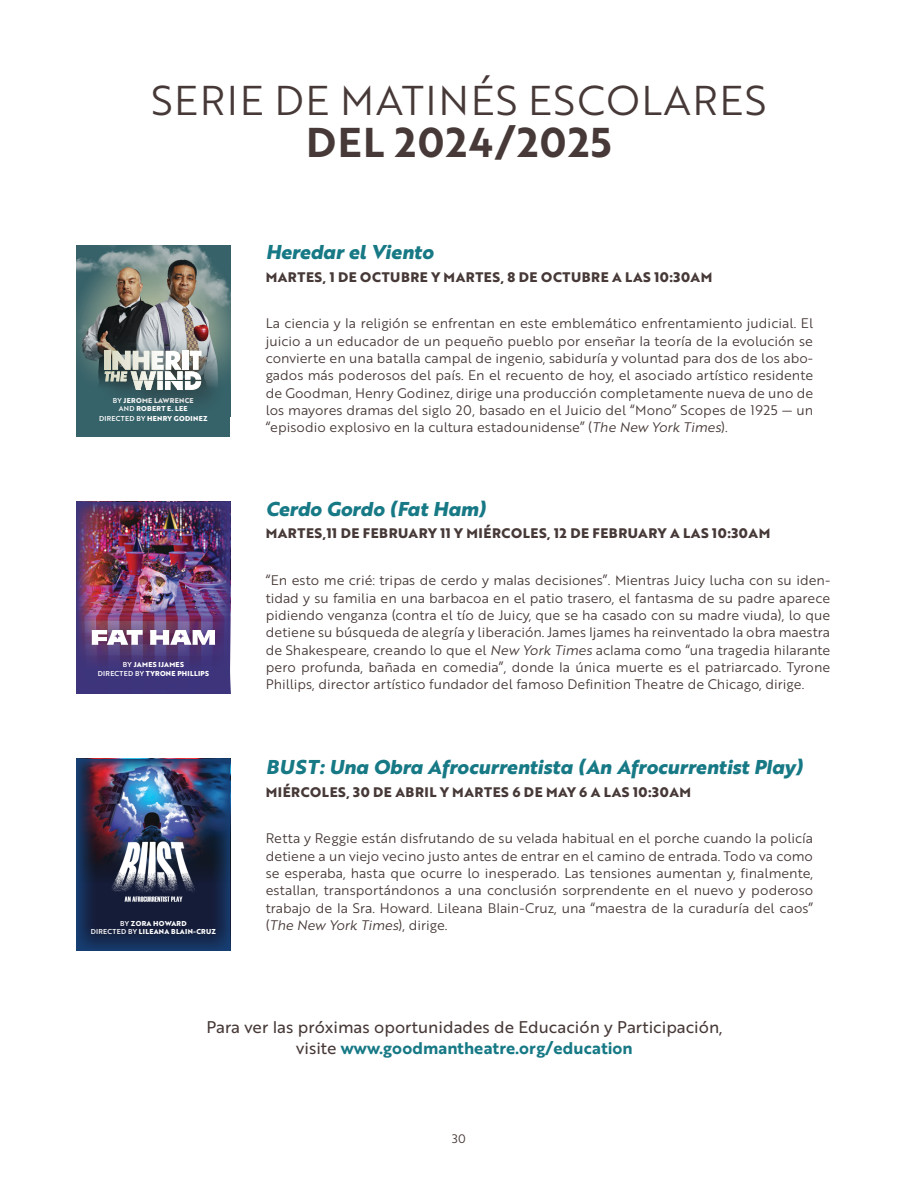
<style>
.page{position:relative;width:918px;height:1188px;background:#fff}
.page>*{position:absolute;margin:0;border:0;box-sizing:border-box;transform-origin:0 0}
.t1{font:40.5px/42px "Brother 1816 Book";letter-spacing:.04em;color:#463937;text-align:center}
.t2{font:19.5px "Brother 1816 Extra Bold Italic";color:#167985}
.t3{font:16.5px/21.1px "Brother 1816 Regular";color:#463937;text-align:center}
.t4{font:13.5px/17.4px "Brother 1816 Book";color:#463937;text-align:justify}
.t5{font:700 13.5px "Brother 1816 Extra";letter-spacing:.04em;color:#463937}
.t6{font:12px "Brother 1816 Book";color:#463937}
.t7{font:700 6.9px/8.4px "Brother 1816 Extra";letter-spacing:.04em;color:#fff;text-align:center}
.s1{font-family:"Brother 1816 Bold"}
.s2{font-family:"Brother 1816 Medium";font-weight:400}
.s3{font-family:"Brother 1816 Book Italic"}
.s4{font-family:"Brother 1816 Bold";color:#167985}
</style>
<div class="page">
<img style="left:76px;top:502px;width:155px;height:192px">
<img style="left:76px;top:759px;width:155px;height:192px">
<img style="left:76px;top:245px;width:154px;height:76px">
<svg style="left:76px;top:321px;width:154px;height:116px;background:#536c70"></svg>
<div style="left:99px;top:345px;width:127px;height:69px;background:#231f20;opacity:.49"></div>
<svg style="left:105px;top:351px;width:97px;height:39px"></svg>
<p class="t1" style="left:152px;top:78px;width:616px">SERIE DE MATINÉS ESCOLARES<br><span class="s1">DEL 2024/2025</span></p>
<p class="t7" style="left:113px;top:396px;width:82px"><span class="s2">BY</span> JEROME LAWRENCE<br><span class="s2">AND</span> ROBERT E. LEE</p>
<p class="t7" style="left:99px;top:415px;width:110px"><span class="s2">DIRECTED BY</span> HENRY GODINEZ</p>
<p class="t7" style="left:98px;top:660px;width:113px"><span class="s2">BY</span> JAMES IJAMES<br><span class="s2">DIRECTED BY</span> TYRONE PHILLIPS</p>
<p class="t7" style="left:91px;top:919px;width:127px"><span class="s2">BY</span> ZORA HOWARD<br><span class="s2">DIRECTED BY</span> LILEANA BLAIN-CRUZ</p>
<p class="t2" style="left:266px;top:237px;width:169px">Heredar el Viento</p>
<p class="t5" style="left:266px;top:266px;width:448px">MARTES, 1 DE OCTUBRE Y MARTES, 8 DE OCTUBRE A LAS 10:30AM</p>
<p class="t4" style="left:266px;top:314px;width:549px">La ciencia y la religión se enfrentan en este emblemático enfrentamiento judicial. El juicio a un educador de un pequeño pueblo por enseñar la teoría de la evolución se convierte en una batalla campal de ingenio, sabiduría y voluntad para dos de los abo&shy;gados más poderosos del país. En el recuento de hoy, el asociado artístico residente de Goodman, Henry Godinez, dirige una producción completamente nueva de uno de los mayores dramas del siglo 20, basado en el Juicio del “Mono” Scopes de 1925 — un “episodio explosivo en la cultura estadounidense” (<span class="s3">The New York Times</span>).</p>
<p class="t2" style="left:266px;top:494px;width:222px">Cerdo Gordo (Fat Ham)</p>
<p class="t5" style="left:266px;top:523px;width:506px">MARTES,11 DE FEBRUARY 11 Y MIÉRCOLES, 12 DE FEBRUARY A LAS 10:30AM</p>
<p class="t4" style="left:266px;top:571px;width:566px">“En esto me crié: tripas de cerdo y malas decisiones”. Mientras Juicy lucha con su iden&shy;tidad y su familia en una barbacoa en el patio trasero, el fantasma de su padre aparece pidiendo venganza (contra el tío de Juicy, que se ha casado con su madre viuda), lo que detiene su búsqueda de alegría y liberación. James Ijames ha reinventado la obra maestra de Shakespeare, creando lo que el <span class="s3">New York Times</span> aclama como “una tragedia hilarante pero profunda, bañada en comedia”, donde la única muerte es el patriarcado. Tyrone Phillips, director artístico fundador del famoso Definition Theatre de Chicago, dirige.</p>
<p class="t2" style="left:266px;top:752px;width:538px">BUST: Una Obra Afrocurrentista (An Afrocurrentist Play)</p>
<p class="t5" style="left:266px;top:782px;width:427px">MIÉRCOLES, 30 DE ABRIL Y MARTES 6 DE MAY 6 A LAS 10:30AM</p>
<p class="t4" style="left:266px;top:829px;width:549px">Retta y Reggie están disfrutando de su velada habitual en el porche cuando la policía detiene a un viejo vecino justo antes de entrar en el camino de entrada. Todo va como se esperaba, hasta que ocurre lo inesperado. Las tensiones aumentan y, finalmente, estallan, transportándonos a una conclusión sorprendente en el nuevo y poderoso trabajo de la Sra. Howard. Lileana Blain-Cruz, una “maestra de la curaduría del caos” (<span class="s3">The New York Times</span>), dirige.</p>
<p class="t3" style="left:206px;top:1015px;width:518px">Para ver las próximas oportunidades de Educación y Participación, visite <span class="s4">www.goodmantheatre.org/education</span></p>
<p class="t6" style="left:452px;top:1129px;width:15px">30</p>
</div>
